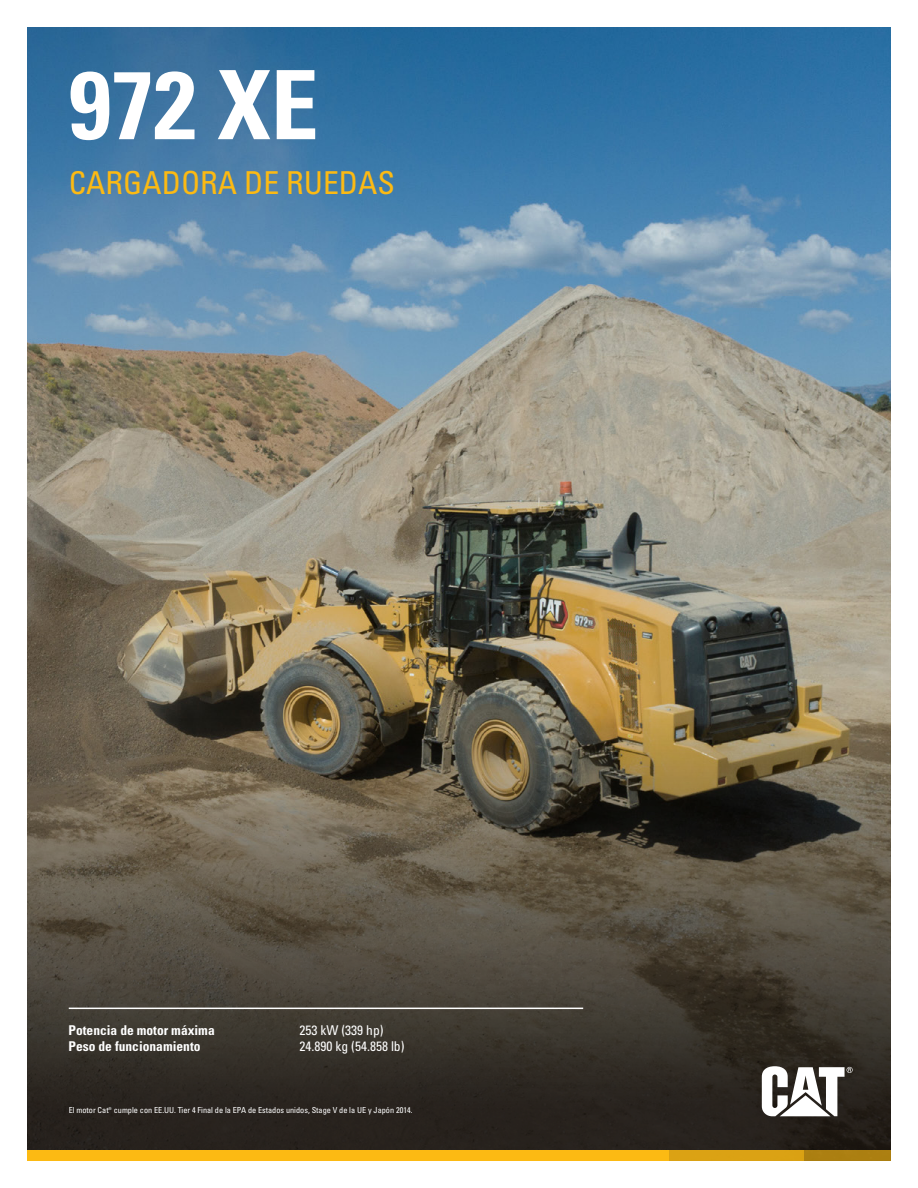
<style>
.page{position:relative;width:918px;height:1188px;background:#fff}
.page>*{position:absolute;margin:0;border:0;box-sizing:border-box;transform-origin:0 0}
.t1{font:95.7px "Univers LTCYR 67 Bold Cond";color:#fff}
.t2{font:condensed 31.5px "Univers LTCYR 57";color:#fcba13}
.t3{font:13.5px "Univers LTCYR 67 Bold Cond";color:#fff}
.t4{font:condensed 13.5px "Univers LTCYR 57";color:#fff}
.t5{font:condensed 8.25px "Univers LTCYR 57";color:#fff}
</style>
<div class="page">
<img style="left:27px;top:27px;width:864px;height:1124px">
<div style="left:27px;top:1151px;width:641px;height:10px;background:#fcba13"></div>
<div style="left:667px;top:1151px;width:137px;height:10px;background:#dba214"></div>
<div style="left:804px;top:1151px;width:87px;height:10px;background:#ac7f11"></div>
<svg style="left:762px;top:1066px;width:91px;height:50px"></svg>
<hr style="left:69px;top:1008px;width:514px;height:1px;background:#fff">
<h1 class="t1" style="left:69px;top:46px;width:251px">972 XE</h1>
<h2 class="t2" style="left:69px;top:163px;width:328px">CARGADORA DE RUEDAS</h2>
<h3 class="t3" style="left:69px;top:1021px;width:148px">Potencia de motor máxima</h3>
<h3 class="t4" style="left:300px;top:1021px;width:85px">253 kW (339 hp)</h3>
<h3 class="t3" style="left:69px;top:1038px;width:134px">Peso de funcionamiento</h3>
<h3 class="t4" style="left:300px;top:1037px;width:106px">24.890 kg (54.858 lb)</h3>
<p class="t5" style="left:69px;top:1105px;width:345px">El motor Cat® cumple con EE.UU. Tier 4 Final de la EPA de Estados unidos, Stage V de la UE y Japón 2014.</p>
</div>
